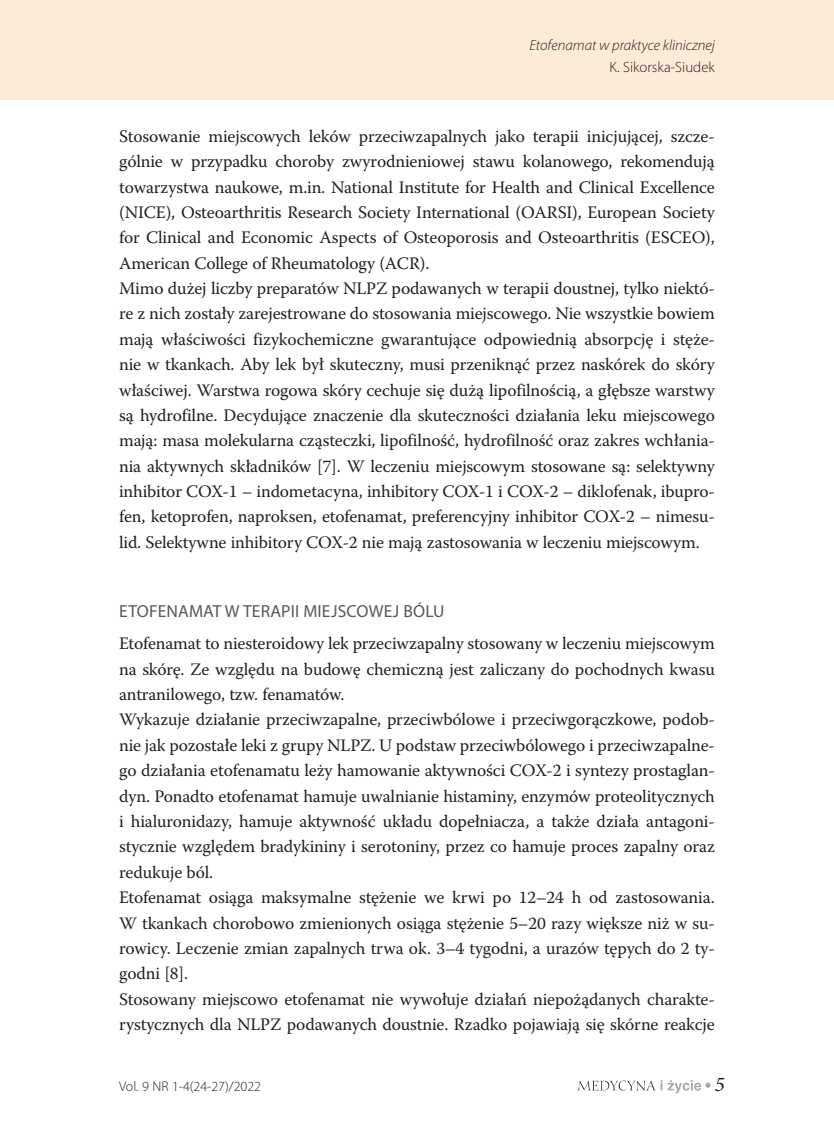
<style>
.page{position:relative;width:834px;height:1141px;background:#fff}
.page>*{position:absolute;margin:0;border:0;box-sizing:border-box;transform-origin:0 0}
.t1{font:italic 21px "Minion Pro";color:#231f20}
.t2{font:17.5px/25.4px "Warnock Pro";letter-spacing:-.01em;color:#231f20}
.t3{font:17.5px "Myriad Pro";letter-spacing:.01em;color:#57585a}
.t4{font:italic 300 14.88px "Myriad Pro";color:#231f20}
.t5{font:300 14.88px "Myriad Pro";color:#231f20}
.t6{font:300 14px "Myriad Pro";color:#231f20}
</style>
<div class="page">
<svg style="left:577px;top:1080px;width:133px;height:13px"></svg>
<div style="left:0;top:0;width:833px;height:99px;background:#feebd7"></div>
<p class="t4" style="left:529px;top:36px;width:187px">Etofenamat w praktyce klinicznej</p>
<p class="t5" style="left:609px;top:58px;width:107px">K. Sikorska-Siudek</p>
<p class="t2" style="left:119px;top:123px;width:597px">Stosowanie miejscowych leków przeciwzapalnych jako terapii inicjującej, szcze&shy;gólnie w przypadku choroby zwyrodnieniowej stawu kolanowego, rekomendują towarzystwa naukowe, m.in. National Institute for Health and Clinical Excellence (NICE), Osteoarthritis Research Society International (OARSI), European Society for Clinical and Economic Aspects of Osteoporosis and Osteoarthritis (ESCEO), American College of Rheumatology (ACR).<br>Mimo dużej liczby preparatów NLPZ podawanych w terapii doustnej, tylko niektó&shy;re z nich zostały zarejestrowane do stosowania miejscowego. Nie wszystkie bowiem mają właściwości fizykochemiczne gwarantujące odpowiednią absorpcję i stęże&shy;nie w tkankach. Aby lek był skuteczny, musi przeniknąć przez naskórek do skóry właściwej. Warstwa rogowa skóry cechuje się dużą lipofilnością, a głębsze warstwy są hydrofilne. Decydujące znaczenie dla skuteczności działania leku miejscowego mają: masa molekularna cząsteczki, lipofilność, hydrofilność oraz zakres wchłania&shy;nia aktywnych składników [7]. W leczeniu miejscowym stosowane są: selektywny inhibitor COX-1 – indometacyna, inhibitory COX-1 i COX-2 – diklofenak, ibupro&shy;fen, ketoprofen, naproksen, etofenamat, preferencyjny inhibitor COX-2 – nimesu&shy;lid. Selektywne inhibitory COX-2 nie mają zastosowania w leczeniu miejscowym.</p>
<p class="t3" style="left:119px;top:600px;width:326px">ETOFENAMAT W TERAPII MIEJSCOWEJ BÓLU</p>
<p class="t2" style="left:119px;top:631px;width:597px">Etofenamat to niesteroidowy lek przeciwzapalny stosowany w leczeniu miejscowym na skórę. Ze względu na budowę chemiczną jest zaliczany do pochodnych kwasu antranilowego, tzw. fenamatów.<br>Wykazuje działanie przeciwzapalne, przeciwbólowe i przeciwgorączkowe, podob&shy;nie jak pozostałe leki z grupy NLPZ. U podstaw przeciwbólowego i przeciwzapalne&shy;go działania etofenamatu leży hamowanie aktywności COX-2 i syntezy prostaglan&shy;dyn. Ponadto etofenamat hamuje uwalnianie histaminy, enzymów proteolitycznych i hialuronidazy, hamuje aktywność układu dopełniacza, a także działa antagoni&shy;stycznie względem bradykininy i serotoniny, przez co hamuje proces zapalny oraz redukuje ból.<br>Etofenamat osiąga maksymalne stężenie we krwi po 12–24 h od zastosowania.<br>W tkankach chorobowo zmienionych osiąga stężenie 5–20 razy większe niż w su&shy;rowicy. Leczenie zmian zapalnych trwa ok. 3–4 tygodni, a urazów tępych do 2 ty&shy;godni [8].<br>Stosowany miejscowo etofenamat nie wywołuje działań niepożądanych charakte&shy;rystycznych dla NLPZ podawanych doustnie. Rzadko pojawiają się skórne reakcje</p>
<p class="t6" style="left:119px;top:1078px;width:143px">Vol. 9 NR 1-4(24-27)/2022</p>
<p class="t1" style="left:714px;top:1070px;width:12px">5</p>
</div>
